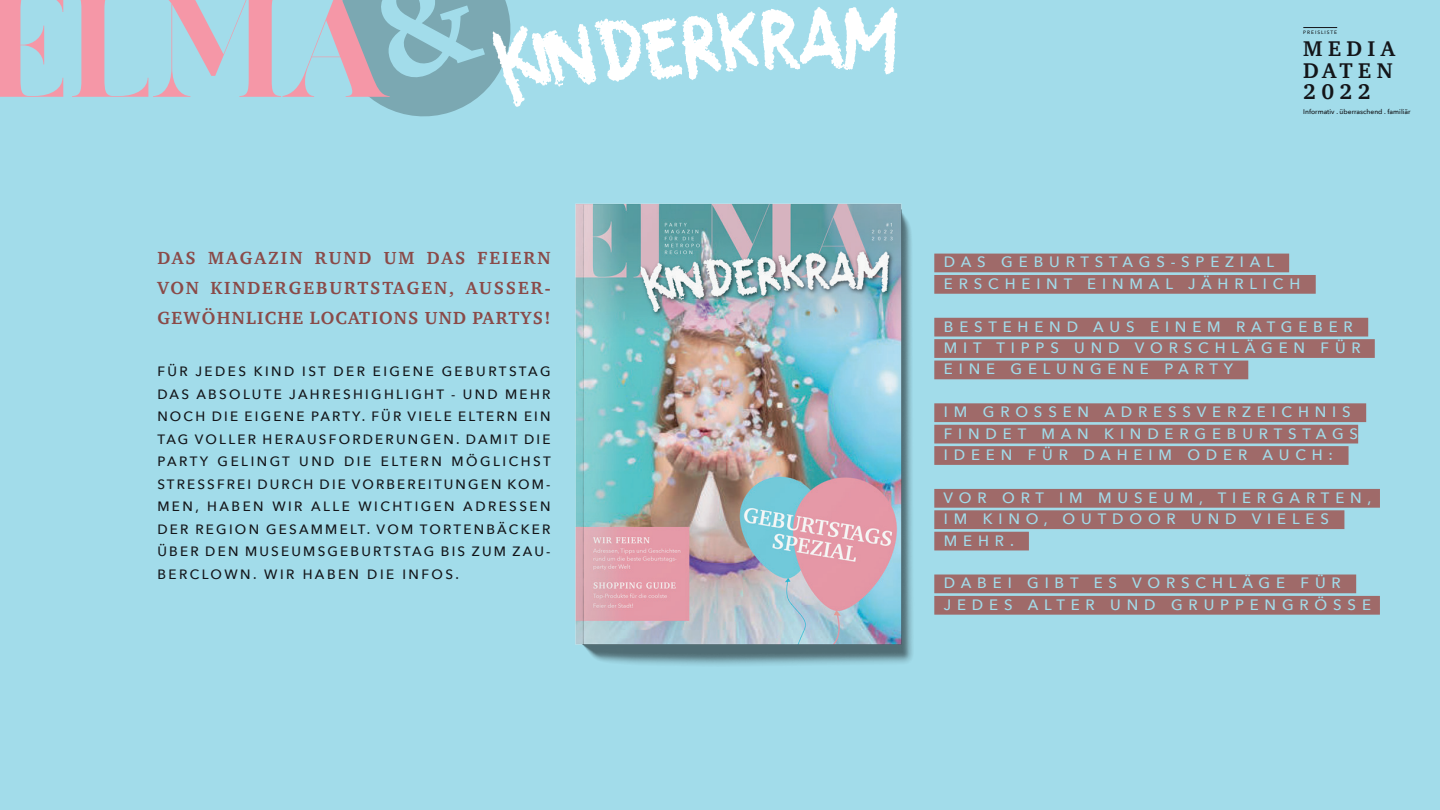
<style>
.page{position:relative;width:1440px;height:810px;background:#a2dcea}
.page>*{position:absolute;margin:0;border:0;box-sizing:border-box;transform-origin:0 0}
.t1{font:700 21.83px/21.8px "Charter";letter-spacing:.25em;color:#131519;text-align:justify}
.t2{font:700 18px/30px "Charter";letter-spacing:.075em;color:#8a4a48;text-align:justify}
.t3{font:500 15px/21.4px "Avenir Next";letter-spacing:.39em;color:#a2dcea}
.t4{font:500 13.5px/22.5px "Avenir Next";letter-spacing:.165em;color:#131519;text-align:justify}
.t5{font:500 6.75px "Avenir Next";color:#131519}
.t6{font:500 4.88px "Avenir Next";letter-spacing:.2em;color:#131519}
</style>
<div class="page">
<hr style="left:1303px;top:27px;width:34px;height:1px;background:#131519">
<div style="left:934px;top:254px;width:355px;height:18px;background:#9f6a69"></div>
<div style="left:934px;top:275px;width:382px;height:19px;background:#9f6a69"></div>
<div style="left:934px;top:318px;width:434px;height:19px;background:#9f6a69"></div>
<div style="left:934px;top:339px;width:441px;height:19px;background:#9f6a69"></div>
<div style="left:934px;top:361px;width:314px;height:18px;background:#9f6a69"></div>
<div style="left:934px;top:403px;width:432px;height:19px;background:#9f6a69"></div>
<div style="left:934px;top:425px;width:424px;height:18px;background:#9f6a69"></div>
<div style="left:934px;top:446px;width:415px;height:19px;background:#9f6a69"></div>
<div style="left:934px;top:489px;width:446px;height:19px;background:#9f6a69"></div>
<div style="left:934px;top:510px;width:410px;height:19px;background:#9f6a69"></div>
<div style="left:934px;top:532px;width:95px;height:18px;background:#9f6a69"></div>
<div style="left:934px;top:575px;width:422px;height:18px;background:#9f6a69"></div>
<div style="left:934px;top:596px;width:446px;height:19px;background:#9f6a69"></div>
<img style="left:575px;top:203px;width:338px;height:462px">
<svg style="left:0;top:0;width:897px;height:117px"></svg>
<h2 class="t2" style="left:157px;top:242px;width:395px">DAS MAGAZIN RUND UM DAS FEIERN VON KINDERGEBURTSTAGEN, AUSSER-GEWÖHNLICHE LOCATIONS UND PARTYS!</h2>
<p class="t4" style="left:157px;top:360px;width:395px">FÜR JEDES KIND IST DER EIGENE GEBURTSTAG DAS ABSOLUTE JAHRESHIGHLIGHT - UND MEHR NOCH DIE EIGENE PARTY. FÜR VIELE ELTERN EIN TAG VOLLER HERAUSFORDERUNGEN. DAMIT DIE PARTY GELINGT UND DIE ELTERN MÖGLICHST STRESSFREI DURCH DIE VORBEREITUNGEN KOM-MEN, HABEN WIR ALLE WICHTIGEN ADRESSEN DER REGION GESAMMELT. VOM TORTENBÄCKER ÜBER DEN MUSEUMSGEBURTSTAG BIS ZUM ZAU-BERCLOWN. WIR HABEN DIE INFOS.</p>
<p class="t6" style="left:1303px;top:28px;width:35px">PREISLISTE</p>
<h1 class="t1" style="left:1303px;top:37px;width:93px">MEDIA DATEN 2022</h1>
<p class="t5" style="left:1303px;top:106px;width:109px">Informativ . überraschend . familiär</p>
<p class="t3" style="left:944px;top:251px;width:358px">DAS GEBURTSTAGS-SPEZIAL<br>ERSCHEINT EINMAL JÄHRLICH</p>
<p class="t3" style="left:944px;top:315px;width:418px">BESTEHEND AUS EINEM RATGEBER<br>MIT TIPPS UND VORSCHLÄGEN FÜR<br>EINE GELUNGENE PARTY</p>
<p class="t3" style="left:944px;top:401px;width:416px">IM GROSSEN ADRESSVERZEICHNIS<br>FINDET MAN KINDERGEBURTSTAGS<br>IDEEN FÜR DAHEIM ODER AUCH:</p>
<p class="t3" style="left:944px;top:486px;width:429px">VOR ORT IM MUSEUM, TIERGARTEN,<br>IM KINO, OUTDOOR UND VIELES<br>MEHR.</p>
<p class="t3" style="left:944px;top:572px;width:429px">DABEI GIBT ES VORSCHLÄGE FÜR<br>JEDES ALTER UND GRUPPENGRÖSSE</p>
</div>
